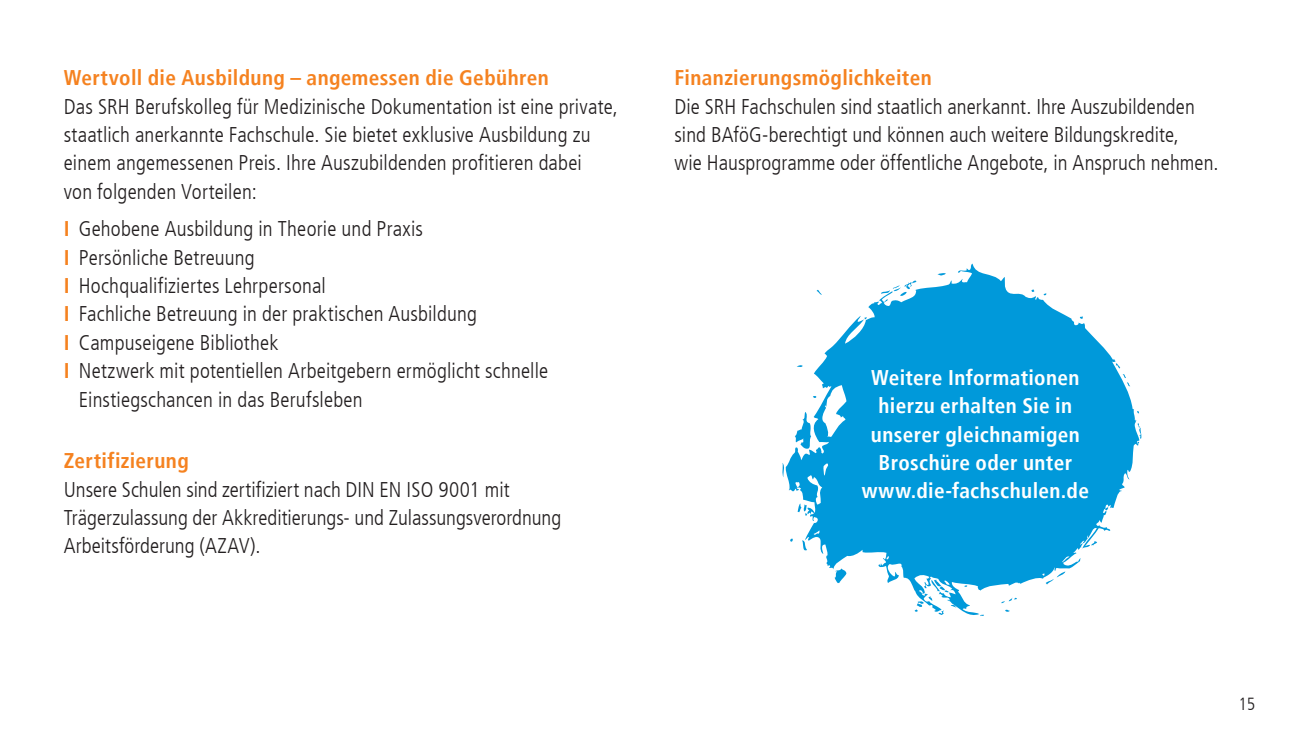
<style>
.page{position:relative;width:1312px;height:745px;background:#fff}
.page>*{position:absolute;margin:0;border:0;box-sizing:border-box;transform-origin:0 0}
.t1{font:300 condensed 21.25px/28.2px "Frutiger LT";letter-spacing:.005em;color:#231f20}
.t2{font:700 condensed 21.25px/28.2px "Frutiger LT";letter-spacing:.015em;color:#fff;text-align:center}
.t3{font:700 condensed 21.25px "Frutiger LT";letter-spacing:.015em;color:#f58220}
.t4{font:300 condensed 17.5px "Frutiger LT";color:#231f20}
.s1{font-weight:700;color:#f58220}
</style>
<div class="page">
<svg style="left:782px;top:263px;width:359px;height:353px;fill:#0099da"></svg>
<p class="t3" style="left:64px;top:65px;width:486px">Wertvoll die Ausbildung – angemessen die Gebühren</p>
<p class="t1" style="left:64px;top:92px;width:555px">Das SRH Berufskolleg für Medizinische Dokumentation ist eine private, staatlich anerkannte Fachschule. Sie bietet exklusive Ausbildung zu einem angemessenen Preis. Ihre Auszubildenden profitieren dabei<br>von folgenden Vorteilen:</p>
<p class="t1" style="left:64px;top:215px;width:361px"><span class="s1">I</span> Gehobene Ausbildung in Theorie und Praxis</p>
<p class="t1" style="left:64px;top:243px;width:192px"><span class="s1">I</span> Persönliche Betreuung</p>
<p class="t1" style="left:64px;top:271px;width:263px"><span class="s1">I</span> Hochqualifiziertes Lehrpersonal</p>
<p class="t1" style="left:64px;top:300px;width:415px"><span class="s1">I</span> Fachliche Betreuung in der praktischen Ausbildung</p>
<p class="t1" style="left:64px;top:328px;width:216px"><span class="s1">I</span> Campuseigene Bibliothek</p>
<p class="t1" style="left:64px;top:357px;width:486px"><span class="s1">I</span> Netzwerk mit potentiellen Arbeitgebern ermöglicht schnelle</p>
<p class="t1" style="left:79px;top:385px;width:285px">Einstiegschancen in das Berufsleben</p>
<p class="t3" style="left:64px;top:448px;width:126px">Zertifizierung</p>
<p class="t1" style="left:64px;top:475px;width:499px">Unsere Schulen sind zertifiziert nach DIN EN ISO 9001 mit<br>Trägerzulassung der Akkreditierungs- und Zulassungsverordnung<br>Arbeitsförderung (AZAV).</p>
<p class="t3" style="left:674px;top:65px;width:258px">Finanzierungsmöglichkeiten</p>
<p class="t1" style="left:674px;top:92px;width:545px">Die SRH Fachschulen sind staatlich anerkannt. Ihre Auszubildenden sind BAföG-berechtigt und können auch weitere Bildungskredite,<br>wie Hausprogramme oder öffentliche Angebote, in Anspruch nehmen.</p>
<p class="t2" style="left:861px;top:363px;width:229px">Weitere Informationen hierzu erhalten Sie in unserer gleichnamigen<br>Broschüre oder unter www.die-fachschulen.de</p>
<p class="t4" style="left:1238px;top:693px;width:18px">15</p>
</div>
